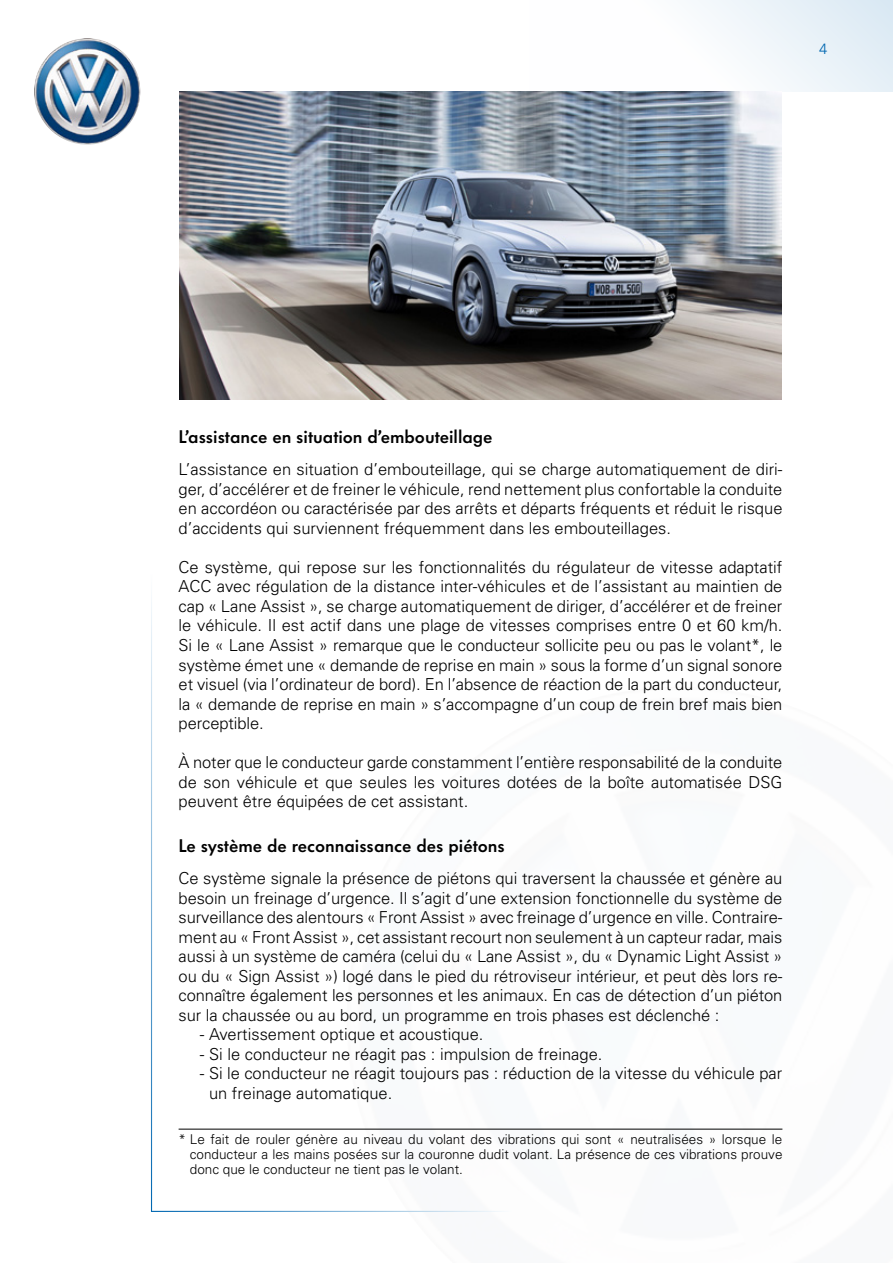
<style>
.page{position:relative;width:893px;height:1263px;background:#fff}
.page>*{position:absolute;margin:0;border:0;box-sizing:border-box;transform-origin:0 0}
.t1{font:18px "Volkswagen Semi";color:#000}
.t2{font:300 16.5px/19.5px "Univers";color:#000;text-align:justify}
.t3{font:300 15px "Univers";color:#0067b1}
.t4{font:300 13.5px/15px "Univers";color:#000;text-align:justify}
</style>
<div class="page">
<img style="left:34px;top:38px;width:106px;height:107px;border-radius:53px">
<div style="left:529px;top:0;width:364px;height:91px;background:linear-gradient(to right,#fff,#e4eff6)"></div>
<img style="left:179px;top:91px;width:603px;height:309px">
<hr style="left:179px;top:1129px;width:603px;height:1px;background:#000">
<p class="t3" style="left:819px;top:40px;width:10px">4</p>
<p class="t1" style="left:179px;top:427px;width:315px">L’assistance en situation d’embouteillage</p>
<p class="t2" style="left:179px;top:459px;width:605px">L’assistance en situation d’embouteillage, qui se charge automatiquement de diri&shy;ger, d’accélérer et de freiner le véhicule, rend nettement plus confortable la conduite en accordéon ou caractérisée par des arrêts et départs fréquents et réduit le risque d’accidents qui surviennent fréquemment dans les embouteillages.</p>
<p class="t2" style="left:179px;top:557px;width:605px">Ce système, qui repose sur les fonctionnalités du régulateur de vitesse adaptatif ACC avec régulation de la distance inter-véhicules et de l’assistant au maintien de cap « Lane Assist », se charge automatiquement de diriger, d’accélérer et de freiner le véhicule. Il est actif dans une plage de vitesses comprises entre 0 et 60 km/h.<br>Si le « Lane Assist » remarque que le conducteur sollicite peu ou pas le volant*, le système émet une « demande de reprise en main » sous la forme d’un signal sonore et visuel (via l’ordinateur de bord). En l’absence de réaction de la part du conducteur, la « demande de reprise en main » s’accompagne d’un coup de frein bref mais bien perceptible.</p>
<p class="t2" style="left:179px;top:752px;width:605px">À noter que le conducteur garde constamment l’entière responsabilité de la conduite de son véhicule et que seules les voitures dotées de la boîte automatisée DSG peuvent être équipées de cet assistant.</p>
<p class="t1" style="left:179px;top:835px;width:328px">Le système de reconnaissance des piétons</p>
<p class="t2" style="left:179px;top:868px;width:605px">Ce système signale la présence de piétons qui traversent la chaussée et génère au besoin un freinage d’urgence. Il s’agit d’une extension fonctionnelle du système de surveillance des alentours « Front Assist » avec freinage d’urgence en ville. Contraire&shy;ment au « Front Assist », cet assistant recourt non seulement à un capteur radar, mais aussi à un système de caméra (celui du « Lane Assist », du « Dynamic Light Assist » ou du « Sign Assist ») logé dans le pied du rétroviseur intérieur, et peut dès lors re&shy;connaître également les personnes et les animaux. En cas de détection d’un piéton sur la chaussée ou au bord, un programme en trois phases est déclenché :</p>
<p class="t2" style="left:200px;top:1024px;width:285px">- Avertissement optique et acoustique.</p>
<p class="t2" style="left:200px;top:1043px;width:404px">- Si le conducteur ne réagit pas : impulsion de freinage.</p>
<p class="t2" style="left:209px;top:1063px;width:575px;text-indent:-9px">- Si le conducteur ne réagit toujours pas : réduction de la vitesse du véhicule par un freinage automatique.</p>
<p class="t4" style="left:190px;top:1131px;width:594px;text-indent:-11px">* Le fait de rouler génère au niveau du volant des vibrations qui sont « neutralisées » lorsque le conducteur a les mains posées sur la couronne dudit volant. La présence de ces vibrations prouve donc que le conducteur ne tient pas le volant.</p>
</div>
